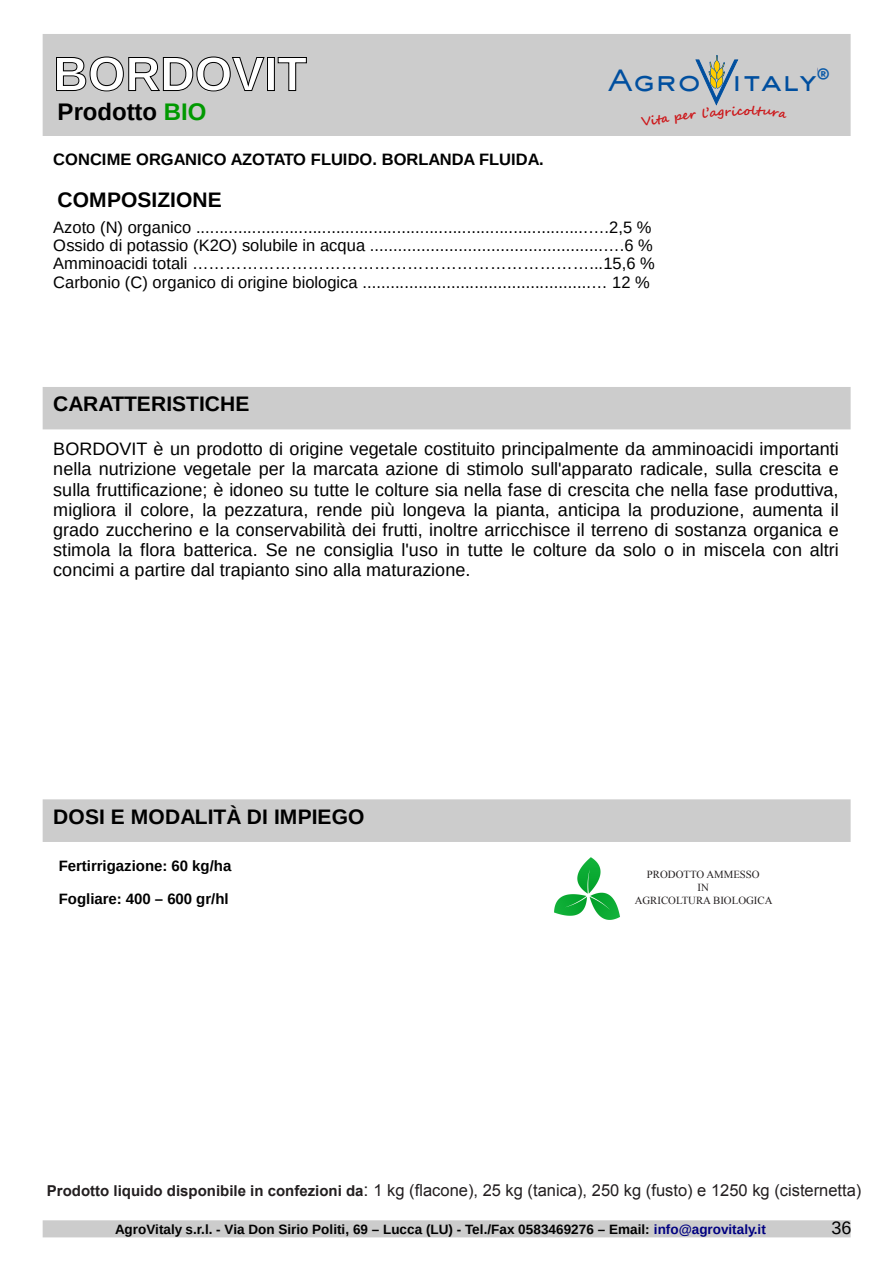
<style>
.page{position:relative;width:893px;height:1263px;background:#fff}
.page>*{position:absolute;margin:0;border:0;box-sizing:border-box;transform-origin:0 0}
.t1{font:700 48px "Liberation Sans";color:#fff}
.t2{font:500 28.65px "AT Sackers Gothic";color:#004f9f;scale:1.06 1}
.t3{font:700 24px "Liberation Sans";letter-spacing:-.005em;color:#000}
.t4{font:700 23.55px "Corbel";color:#0a5aa8}
.t5{font:700 21px "Liberation Sans";letter-spacing:.005em;color:#000}
.t6{font:19.5px "Liberation Sans";color:#000}
.t7{font:18px/20.1px "Liberation Sans";color:#000;text-align:justify}
.t8{font:16.5px/18.5px "Liberation Sans";color:#000}
.t9{font:16.5px "Arial";color:#231f20}
.t10{font:700 16.5px "Liberation Sans";letter-spacing:-.005em;color:#000}
.t11{font:700 15px "Liberation Sans";color:#000}
.t12{font:700 13.5px "Liberation Sans";color:#000}
.t13{font:700 12.15px "Segoe Script";color:#cd171a;scale:1.06 1}
.t14{font:12.15px "Times New Roman";color:#283583;scale:1.06 1}
.t15{font:10.8px "Times New Roman";color:#231f20}
.s1{color:#090}
.s2{font-size:13.2px}
.s3{font-weight:700}
.s4{font-weight:700;font-size:15px}
.s5{font-size:18px}
.s6{color:#000080}
</style>
<div class="page">
<div style="left:43px;top:387px;width:808px;height:42px;background:#ccc"></div>
<div style="left:43px;top:799px;width:808px;height:43px;background:#ccc"></div>
<div style="left:43px;top:34px;width:808px;height:102px;background:#ccc"></div>
<div style="left:43px;top:1220px;width:808px;height:17px;background:#ccc"></div>
<svg style="left:56px;top:57px;width:208px;height:34px"></svg>
<div style="left:267px;top:57px;width:8px;height:34px;border:1px solid #000"></div>
<svg style="left:278px;top:57px;width:29px;height:34px"></svg>
<img style="left:554px;top:857px;width:66px;height:63px">
<svg style="left:641px;top:55px;width:105px;height:71px"></svg>
<svg style="left:752px;top:106px;width:35px;height:12px"></svg>
<h1 class="t1" style="left:53px;top:48px;width:255px">BORDOVIT</h1>
<h3 class="t3" style="left:58px;top:99px;width:150px">Prodotto <span class="s1">BIO</span></h3>
<p class="t10" style="left:53px;top:150px;width:492px">CONCIME ORGANICO AZOTATO FLUIDO. BORLANDA FLUIDA.</p>
<p class="t5" style="left:58px;top:189px;width:166px">COMPOSIZIONE</p>
<p class="t14" style="left:817px;top:62px;width:11px">®</p>
<p class="t4" style="left:816px;top:62px;width:16px">®</p>
<p class="t2" style="left:608px;top:61px;width:238px">Agro italy <span class="s2">Srl</span></p>
<p class="t13" style="left:744px;top:101px;width:8px">o</p>
<p class="t8" style="left:53px;top:219px;width:603px">Azoto (N) organico ....................................................................................….2,5 % Ossido di potassio (K2O) solubile in acqua ..................................................….6 % Amminoacidi totali ………………………………………………………………...15,6 % Carbonio (C) organico di origine biologica .................................................… 12 %</p>
<p class="t5" style="left:53px;top:393px;width:198px">CARATTERISTICHE</p>
<p class="t7" style="left:53px;top:441px;width:787px">BORDOVIT è un prodotto di origine vegetale costituito principalmente da amminoacidi importanti nella nutrizione vegetale per la marcata azione di stimolo sull'apparato radicale, sulla crescita e sulla fruttificazione; è idoneo su tutte le colture sia nella fase di crescita che nella fase produttiva, migliora il colore, la pezzatura, rende più longeva la pianta, anticipa la produzione, aumenta il grado zuccherino e la conservabilità dei frutti, inoltre arricchisce il terreno di sostanza organica e stimola la flora batterica. Se ne consiglia l'uso in tutte le colture da solo o in miscela con altri concimi a partire dal trapianto sino alla maturazione.</p>
<p class="t5" style="left:53px;top:805px;width:313px">DOSI E MODALITÀ DI IMPIEGO</p>
<p class="t11" style="left:59px;top:858px;width:174px">Fertirrigazione: 60 kg/ha</p>
<p class="t11" style="left:59px;top:891px;width:171px">Fogliare: 400 – 600 gr/hl</p>
<p class="t15" style="left:647px;top:867px;width:114px">PRODOTTO AMMESSO</p>
<p class="t15" style="left:698px;top:880px;width:13px">IN</p>
<p class="t15" style="left:635px;top:893px;width:139px">AGRICOLTURA BIOLOGICA</p>
<p class="t6" style="left:53px;top:1178px;width:501px"><span class="s3">Confezioni da</span>: 1 kg, 6 kg, 12 kg, 30 kg, 250 kg, 1250 kg.</p>
<p class="t9" style="left:47px;top:1179px;width:816px"><span class="s4">Prodotto liquido disponibile in confezioni da</span><span class="s5">:</span> 1 kg (flacone), 25 kg (tanica), 250 kg (fusto) e 1250 kg (cisternetta)</p>
<p class="t12" style="left:115px;top:1222px;width:652px">AgroVitaly s.r.l. - Via Don Sirio Politi, 69 – Lucca (LU) - Tel./Fax 0583469276 – Email: <span class="s6">info@agrovitaly.it</span></p>
<p class="t7" style="left:832px;top:1219px;width:22px">36</p>
</div>
